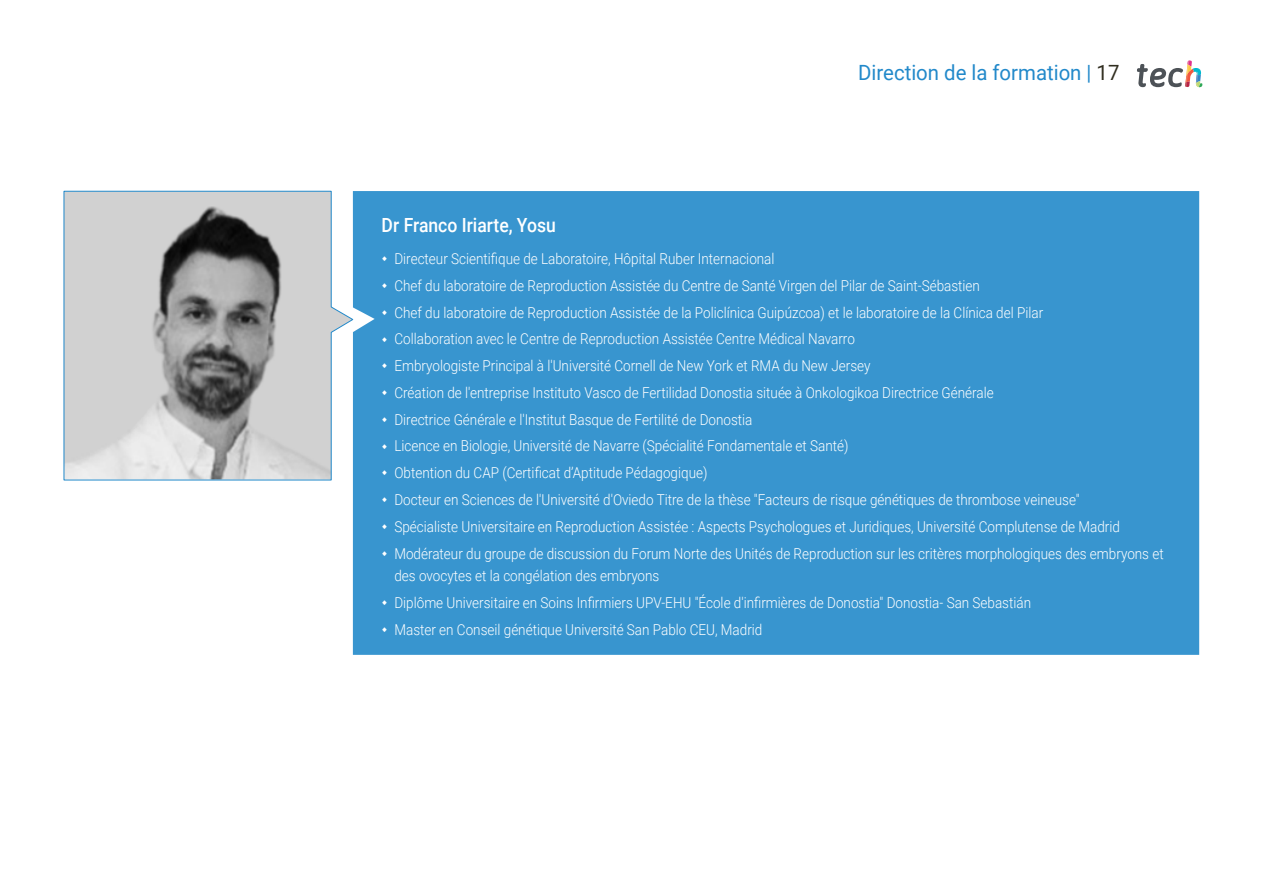
<style>
.page{position:relative;width:1263px;height:893px;background:#fff}
.page>*{position:absolute;margin:0;border:0;box-sizing:border-box;transform-origin:0 0}
.t1{font:21px "Roboto";color:#2289ca}
.t2{font:500 19.5px "Roboto";color:#fff;scale:.9 1}
.t3{font:300 15px/26.7px "Roboto";color:#fff;scale:.9 1}
.s1{color:#312e20}
</style>
<div class="page">
<svg style="left:1137px;top:61px;width:65px;height:27px"></svg>
<div style="left:353px;top:191px;width:846px;height:464px;background:#3895cf"></div>
<svg style="left:64px;top:191px;width:289px;height:289px;background:#bababb"></svg>
<svg style="left:383px;top:257px;width:4px;height:5px"></svg>
<svg style="left:383px;top:283px;width:4px;height:5px"></svg>
<svg style="left:383px;top:310px;width:4px;height:5px"></svg>
<svg style="left:383px;top:337px;width:4px;height:5px"></svg>
<svg style="left:383px;top:364px;width:4px;height:5px"></svg>
<svg style="left:383px;top:390px;width:4px;height:5px"></svg>
<svg style="left:383px;top:417px;width:4px;height:5px"></svg>
<svg style="left:383px;top:444px;width:4px;height:5px"></svg>
<svg style="left:383px;top:471px;width:4px;height:5px"></svg>
<svg style="left:383px;top:497px;width:4px;height:5px"></svg>
<svg style="left:383px;top:524px;width:4px;height:5px"></svg>
<svg style="left:383px;top:551px;width:4px;height:5px"></svg>
<svg style="left:383px;top:600px;width:4px;height:5px"></svg>
<svg style="left:383px;top:627px;width:4px;height:5px"></svg>
<h1 class="t1" style="left:858px;top:57px;width:263px">Direction de la formation | <span class="s1">17</span></h1>
<h2 class="t2" style="left:382px;top:212px;width:195px">Dr Franco Iriarte, Yosu</h2>
<p class="t3" style="left:394px;top:245px;width:856px">Directeur Scientifique de Laboratoire, Hôpital Ruber Internacional<br>Chef du laboratoire de Reproduction Assistée du Centre de Santé Virgen del Pilar de Saint-Sébastien<br>Chef du laboratoire de Reproduction Assistée de la Policlínica Guipúzcoa) et le laboratoire de la Clínica del Pilar<br>Collaboration avec le Centre de Reproduction Assistée Centre Médical Navarro<br>Embryologiste Principal à l'Université Cornell de New York et RMA du New Jersey<br>Création de l'entreprise Instituto Vasco de Fertilidad Donostia située à Onkologikoa Directrice Générale<br>Directrice Générale e l'Institut Basque de Fertilité de Donostia<br>Licence en Biologie, Université de Navarre (Spécialité Fondamentale et Santé)<br>Obtention du CAP (Certificat d’Aptitude Pédagogique)<br>Docteur en Sciences de l'Université d'Oviedo Titre de la thèse "Facteurs de risque génétiques de thrombose veineuse"<br>Spécialiste Universitaire en Reproduction Assistée : Aspects Psychologues et Juridiques, Université Complutense de Madrid Modérateur du groupe de discussion du Forum Norte des Unités de Reproduction sur les critères morphologiques des embryons et</p>
<p class="t3" style="left:394px;top:562px;width:709px">des ovocytes et la congélation des embryons<br>Diplôme Universitaire en Soins Infirmiers UPV-EHU "École d'infirmières de Donostia" Donostia- San Sebastián<br>Master en Conseil génétique Université San Pablo CEU, Madrid</p>
</div>
